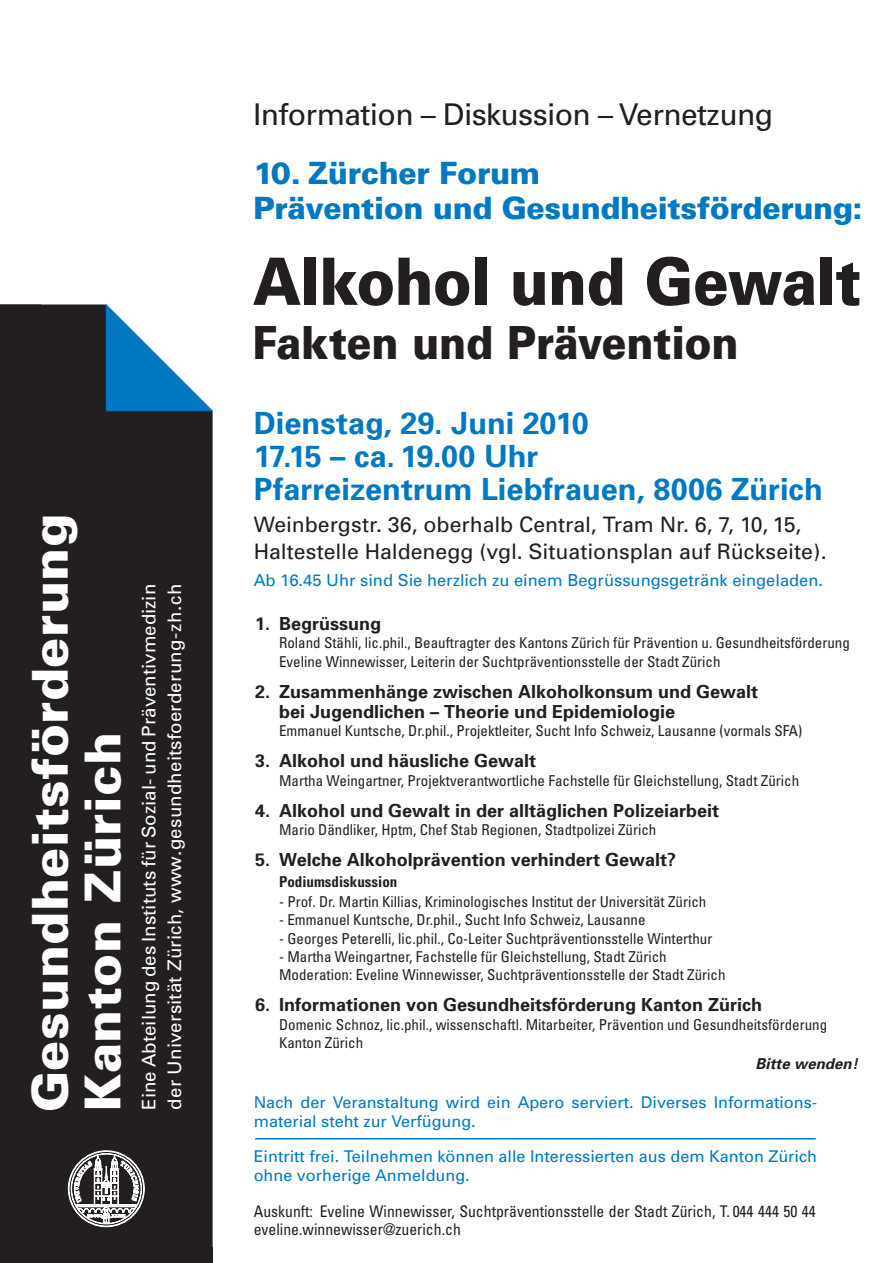
<style>
.page{position:relative;width:893px;height:1263px;background:#fff}
.page>*{position:absolute;margin:0;border:0;box-sizing:border-box;transform-origin:0 0}
.t1{font:900 65.4px "Univers";letter-spacing:-.01em;color:#231f20;scale:.89 1}
.t2{font:900 49.5px/52.5px "Univers";letter-spacing:.01em;color:#fff}
.t3{font:900 45.75px "Univers";letter-spacing:-.005em;color:#231f20;scale:.89 1}
.t4{font:900 30.75px/35.7px "Univers";letter-spacing:-.01em;color:#0079c2}
.t5{font:700 30.6px/33px "Univers";color:#0079c2}
.t6{font:30px "Univers";letter-spacing:-.02em;color:#231f20}
.t7{font:21.3px/27px "Univers";letter-spacing:-.005em;color:#231f20}
.t8{font:18.6px/25.5px "Univers";color:#fff}
.t9{font:700 18px/20.4px "Univers";color:#231f20}
.t10{font:16.5px "Univers";color:#0079c2}
.t11{font:16.2px/18.8px "Univers";color:#0079c2}
.t12{font:condensed 16.05px/18px "Univers";color:#231f20}
.t13{font:condensed 15px/18.3px "Univers";color:#231f20}
.t14{font:700 condensed 15px "Univers";color:#231f20}
.t15{font:italic 700 15px "Univers";color:#231f20}
</style>
<div class="page">
<div style="left:41px;top:304px;width:172px;height:943px;background:#231f20"></div>
<div style="left:0;top:304px;width:41px;height:943px;background:#231f20"></div>
<svg style="left:106px;top:304px;width:107px;height:107px"></svg>
<div style="left:0;top:1247px;width:213px;height:16px;background:#231f20"></div>
<hr style="left:255px;top:1138px;width:561px;height:1px;background:#0079c2">
<svg style="left:68px;top:1150px;width:76px;height:77px"></svg>
<h2 class="t2" style="left:24px;top:1112px;width:599px;rotate:-90deg">Gesundheitsförderung<br>Kanton Zürich</h2>
<p class="t8" style="left:136px;top:1109px;width:527px;rotate:-90deg">Eine Abteilung des Instituts für Sozial- und Präventivmedizin der Universität Zürich, www.gesundheitsfoerderung-zh.ch</p>
<h3 class="t6" style="left:253px;top:97px;width:522px">Information – Diskussion – Vernetzung</h3>
<h3 class="t4" style="left:253px;top:154px;width:611px">10. Zürcher Forum<br>Prävention und Gesundheitsförderung:</h3>
<h1 class="t1" style="left:253px;top:241px;width:685px">Alkohol und Gewalt</h1>
<h3 class="t3" style="left:253px;top:314px;width:547px">Fakten und Prävention</h3>
<h3 class="t5" style="left:254px;top:407px;width:571px">Dienstag, 29. Juni 2010<br>17.15 – ca. 19.00 Uhr<br>Pfarreizentrum Liebfrauen, 8006 Zürich</h3>
<h3 class="t7" style="left:254px;top:511px;width:574px">Weinbergstr. 36, oberhalb Central, Tram Nr. 6, 7, 10, 15,<br>Haltestelle Haldenegg (vgl. Situationsplan auf Rückseite).</h3>
<p class="t10" style="left:254px;top:570px;width:571px">Ab 16.45 Uhr sind Sie herzlich zu einem Begrüssungsgetränk eingeladen.</p>
<p class="t9" style="left:255px;top:613px;width:127px">1. Begrüssung</p>
<p class="t13" style="left:279px;top:633px;width:572px">Roland Stähli, lic.phil., Beauftragter des Kantons Zürich für Prävention u. Gesundheitsförderung<br>Eveline Winnewisser, Leiterin der Suchtpräventionsstelle der Stadt Zürich</p>
<p class="t9" style="left:279px;top:681px;width:481px;text-indent:-24px">2. Zusammenhänge zwischen Alkoholkonsum und Gewalt bei Jugendlichen – Theorie und Epidemiologie</p>
<p class="t13" style="left:279px;top:722px;width:525px">Emmanuel Kuntsche, Dr.phil., Projektleiter, Sucht Info Schweiz, Lausanne (vormals SFA)</p>
<p class="t9" style="left:255px;top:751px;width:283px">3. Alkohol und häusliche Gewalt</p>
<p class="t13" style="left:279px;top:771px;width:522px">Martha Weingartner, Projektverantwortliche Fachstelle für Gleichstellung, Stadt Zürich</p>
<p class="t9" style="left:255px;top:800px;width:466px">4. Alkohol und Gewalt in der alltäglichen Polizeiarbeit</p>
<p class="t13" style="left:279px;top:820px;width:379px">Mario Dändliker, Hptm, Chef Stab Regionen, Stadtpolizei Zürich</p>
<p class="t9" style="left:255px;top:849px;width:422px">5. Welche Alkoholprävention verhindert Gewalt?</p>
<p class="t14" style="left:279px;top:872px;width:120px">Podiumsdiskussion</p>
<p class="t13" style="left:279px;top:892px;width:429px">- Prof. Dr. Martin Killias, Kriminologisches Institut der Universität Zürich</p>
<p class="t13" style="left:279px;top:910px;width:368px">- Emmanuel Kuntsche, Dr.phil., Sucht Info Schweiz, Lausanne</p>
<p class="t13" style="left:279px;top:929px;width:435px">- Georges Peterelli, lic.phil., Co-Leiter Suchtpräventionsstelle Winterthur</p>
<p class="t13" style="left:279px;top:947px;width:448px">- Martha Weingartner, Fachstelle für Gleichstellung, Stadt Zürich<br>Moderation: Eveline Winnewisser, Suchtpräventionsstelle der Stadt Zürich</p>
<p class="t9" style="left:255px;top:995px;width:509px">6. Informationen von Gesundheitsförderung Kanton Zürich</p>
<p class="t13" style="left:279px;top:1015px;width:549px">Domenic Schnoz, lic.phil., wissenschaftl. Mitarbeiter, Prävention und Gesundheitsförderung<br>Kanton Zürich</p>
<p class="t15" style="left:756px;top:1054px;width:104px">Bitte wenden!</p>
<p class="t11" style="left:254px;top:1093px;width:565px">Nach der Veranstaltung wird ein Apero serviert. Diverses Informations&shy;material steht zur Verfügung.</p>
<p class="t11" style="left:254px;top:1147px;width:565px">Eintritt frei. Teilnehmen können alle Interessierten aus dem Kanton Zürich ohne vorherige Anmeldung.</p>
<p class="t12" style="left:254px;top:1202px;width:563px">Auskunft: Eveline Winnewisser, Suchtpräventionsstelle der Stadt Zürich, T. 044 444 50 44 eveline.winnewisser@zuerich.ch</p>
</div>
